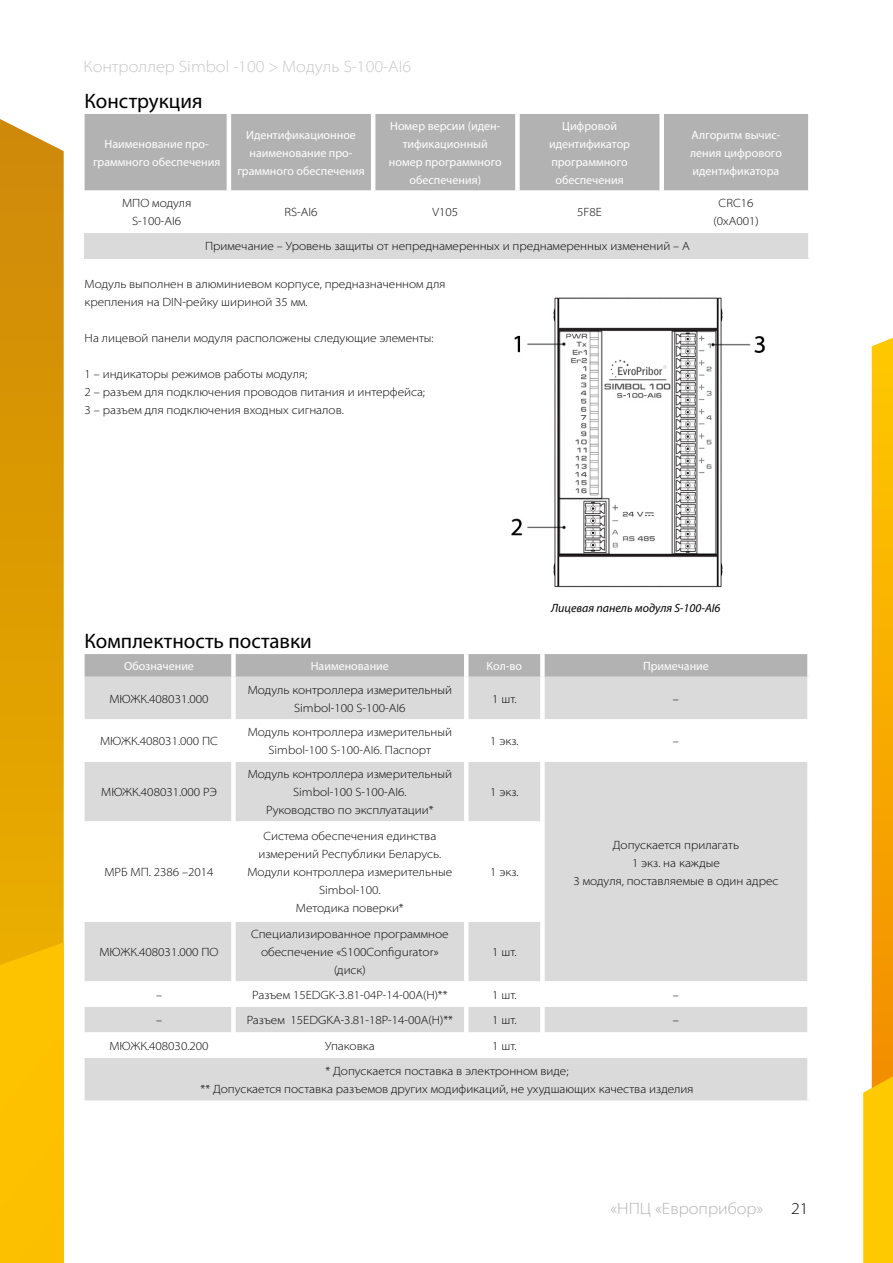
<style>
.page{position:relative;width:893px;height:1263px;background:#fff}
.page>*{position:absolute;margin:0;border:0;box-sizing:border-box;transform-origin:0 0}
.t1{font:21px "Myriad Pro";color:#000}
.t2{font:300 semi-expanded 16.5px "Myriad Pro";color:#c6c6c6}
.t3{font:300 semi-expanded 16.5px "Myriad Pro";color:#b3b2b2}
.t4{font:300 semi-expanded 16.5px "Myriad Pro";color:#000}
.t5{font:300 semi-expanded 12px/18px "Myriad Pro";color:#000;text-align:center}
.t6{font:12px/18px "Myriad Pro";color:#fff;text-align:center}
.t7{font:italic 12px "Myriad Pro";color:#000}
</style>
<div class="page">
<svg style="left:0;top:119px;width:64px;height:823px;background:#dc9d08"></svg>
<svg style="left:863px;top:337px;width:30px;height:926px"></svg>
<div style="left:0;top:942px;width:64px;height:321px;background:#fdc100"></div>
<div style="left:85px;top:114px;width:723px;height:77px;background:#b3b2b2"></div>
<div style="left:85px;top:233px;width:725px;height:26px;background:#dadada"></div>
<hr style="left:227px;top:114px;width:4px;height:77px;background:#fff">
<hr style="left:371px;top:114px;width:4px;height:77px;background:#fff">
<div style="left:515px;top:114px;width:5px;height:77px;background:#fff"></div>
<div style="left:659px;top:114px;width:5px;height:77px;background:#fff"></div>
<div style="left:808px;top:233px;width:5px;height:26px;background:#fff"></div>
<div style="left:85px;top:654px;width:722px;height:23px;background:#b3b2b2"></div>
<div style="left:85px;top:677px;width:722px;height:423px;background:#dadada"></div>
<svg style="left:85px;top:719px;width:722px;height:339px;fill:#dadada"></svg>
<div style="left:231px;top:654px;width:5px;height:23px;background:#fff"></div>
<hr style="left:464px;top:654px;width:4px;height:23px;background:#fff">
<div style="left:540px;top:654px;width:5px;height:23px;background:#fff"></div>
<div style="left:231px;top:677px;width:5px;height:42px;background:#fff"></div>
<hr style="left:464px;top:677px;width:4px;height:42px;background:#fff">
<div style="left:540px;top:677px;width:5px;height:42px;background:#fff"></div>
<div style="left:231px;top:719px;width:5px;height:43px;background:#fff"></div>
<hr style="left:464px;top:719px;width:4px;height:43px;background:#fff">
<div style="left:540px;top:719px;width:5px;height:43px;background:#fff"></div>
<div style="left:231px;top:762px;width:5px;height:59px;background:#fff"></div>
<hr style="left:464px;top:762px;width:4px;height:59px;background:#fff">
<div style="left:231px;top:821px;width:5px;height:101px;background:#fff"></div>
<hr style="left:464px;top:821px;width:4px;height:101px;background:#fff">
<div style="left:231px;top:922px;width:5px;height:59px;background:#fff"></div>
<hr style="left:464px;top:922px;width:4px;height:59px;background:#fff">
<div style="left:231px;top:981px;width:5px;height:26px;background:#fff"></div>
<hr style="left:464px;top:981px;width:4px;height:26px;background:#fff">
<div style="left:540px;top:981px;width:5px;height:26px;background:#fff"></div>
<div style="left:231px;top:1007px;width:5px;height:25px;background:#fff"></div>
<hr style="left:464px;top:1007px;width:4px;height:25px;background:#fff">
<div style="left:540px;top:1007px;width:5px;height:25px;background:#fff"></div>
<div style="left:231px;top:1032px;width:5px;height:26px;background:#fff"></div>
<hr style="left:464px;top:1032px;width:4px;height:26px;background:#fff">
<div style="left:540px;top:1032px;width:5px;height:26px;background:#fff"></div>
<div style="left:540px;top:762px;width:5px;height:59px;background:#fff"></div>
<div style="left:540px;top:821px;width:5px;height:101px;background:#fff"></div>
<div style="left:540px;top:922px;width:5px;height:59px;background:#fff"></div>
<img style="left:511px;top:297px;width:254px;height:291px">
<h2 class="t2" style="left:84px;top:57px;width:329px">Контроллер Simbol -100 &gt; Модуль S-100-AI6</h2>
<h1 class="t1" style="left:85px;top:88px;width:119px">Конструкция</h1>
<p class="t6" style="left:93px;top:135px;width:129px">Наименование про&shy;граммного обеспечения</p>
<p class="t6" style="left:237px;top:126px;width:129px">Идентификационное наименование про&shy;граммного обеспечения</p>
<p class="t6" style="left:389px;top:117px;width:114px">Номер версии (иден&shy;тификационный номер программного обеспечения)</p>
<p class="t6" style="left:549px;top:117px;width:82px">Цифровой идентификатор программного обеспечения</p>
<p class="t6" style="left:690px;top:126px;width:93px;text-align:justify">Алгоритм вычис&shy;ления цифрового идентификатора</p>
<p class="t5" style="left:122px;top:194px;width:71px">МПО модуля<br>S-100-AI6</p>
<p class="t5" style="left:285px;top:203px;width:34px">RS-AI6</p>
<p class="t5" style="left:432px;top:203px;width:27px">V105</p>
<p class="t5" style="left:577px;top:203px;width:26px">5F8E</p>
<p class="t5" style="left:713px;top:194px;width:47px">CRC16 (0xA001)</p>
<p class="t5" style="left:205px;top:237px;width:486px">Примечание – Уровень защиты от непреднамеренных и преднамеренных изменений – А</p>
<p class="t5" style="left:85px;top:275px;width:362px;text-align:left">Модуль выполнен в алюминиевом корпусе, предназначенном для крепления на DIN-рейку шириной 35 мм.</p>
<p class="t5" style="left:85px;top:329px;width:351px">На лицевой панели модуля расположены следующие элементы:</p>
<p class="t5" style="left:85px;top:365px;width:342px;text-align:left">1 – индикаторы режимов работы модуля;<br>2 – разъем для подключения проводов питания и интерфейса;<br>3 – разъем для подключения входных сигналов.</p>
<p class="t7" style="left:551px;top:601px;width:171px">Лицевая панель модуля S-100-AI6</p>
<h1 class="t1" style="left:85px;top:628px;width:229px">Комплектность поставки</h1>
<p class="t6" style="left:124px;top:657px;width:71px">Обозначение</p>
<p class="t6" style="left:311px;top:657px;width:80px">Наименование</p>
<p class="t6" style="left:487px;top:657px;width:37px">Кол-во</p>
<p class="t6" style="left:643px;top:657px;width:67px">Примечание</p>
<p class="t5" style="left:109px;top:690px;width:101px">МЮЖК.408031.000</p>
<p class="t5" style="left:248px;top:681px;width:206px">Модуль контроллера измерительный<br>Simbol-100 S-100-AI6</p>
<p class="t5" style="left:492px;top:690px;width:26px">1 шт.</p>
<p class="t5" style="left:673px;top:690px;width:7px">–</p>
<p class="t5" style="left:100px;top:732px;width:119px">МЮЖК.408031.000 ПС</p>
<p class="t5" style="left:248px;top:723px;width:206px">Модуль контроллера измерительный<br>Simbol-100 S-100-AI6. Паспорт</p>
<p class="t5" style="left:490px;top:732px;width:30px">1 экз.</p>
<p class="t5" style="left:673px;top:732px;width:7px">–</p>
<p class="t5" style="left:101px;top:783px;width:117px">МЮЖК.408031.000 РЭ</p>
<p class="t5" style="left:248px;top:765px;width:206px">Модуль контроллера измерительный<br>Simbol-100 S-100-AI6.<br>Руководство по эксплуатации*</p>
<p class="t5" style="left:490px;top:783px;width:30px">1 экз.</p>
<p class="t5" style="left:104px;top:863px;width:111px">МРБ МП. 2386 –2014</p>
<p class="t5" style="left:99px;top:943px;width:121px">МЮЖК.408031.000 ПО</p>
<p class="t5" style="left:247px;top:827px;width:206px">Система обеспечения единства измерений Республики Беларусь.<br>Модули контроллера измерительные<br>Simbol-100.<br>Методика поверки*</p>
<p class="t5" style="left:251px;top:925px;width:199px">Специализированное программное обеспечение «S100Configurator» (диск)</p>
<p class="t5" style="left:490px;top:863px;width:30px">1 экз.</p>
<p class="t5" style="left:492px;top:943px;width:26px">1 шт.</p>
<p class="t5" style="left:573px;top:836px;width:207px">Допускается прилагать<br>1 экз. на каждые<br>3 модуля, поставляемые в один адрес</p>
<p class="t5" style="left:156px;top:986px;width:7px">–</p>
<p class="t5" style="left:252px;top:986px;width:197px">Разъем 15EDGK-3.81-04P-14-00A(H)**</p>
<p class="t5" style="left:492px;top:986px;width:26px">1 шт.</p>
<p class="t5" style="left:673px;top:986px;width:7px">–</p>
<p class="t5" style="left:156px;top:1011px;width:7px">–</p>
<p class="t5" style="left:247px;top:1011px;width:208px">Разъем 15EDGKA-3.81-18P-14-00A(H)**</p>
<p class="t5" style="left:492px;top:1011px;width:26px">1 шт.</p>
<p class="t5" style="left:673px;top:1011px;width:7px">–</p>
<p class="t5" style="left:109px;top:1037px;width:101px">МЮЖК.408030.200</p>
<p class="t5" style="left:325px;top:1037px;width:51px">Упаковка</p>
<p class="t5" style="left:326px;top:1033px;width:244px;line-height:25px;text-align:left;text-indent:167px">1 шт.<br>* Допускается поставка в электронном виде;</p>
<p class="t5" style="left:201px;top:1080px;width:494px">** Допускается поставка разъемов других модификаций, не ухудшающих качества изделия</p>
<h2 class="t3" style="left:610px;top:1199px;width:154px">«НПЦ «Европрибор»</h2>
<h2 class="t4" style="left:791px;top:1199px;width:19px">21</h2>
</div>
